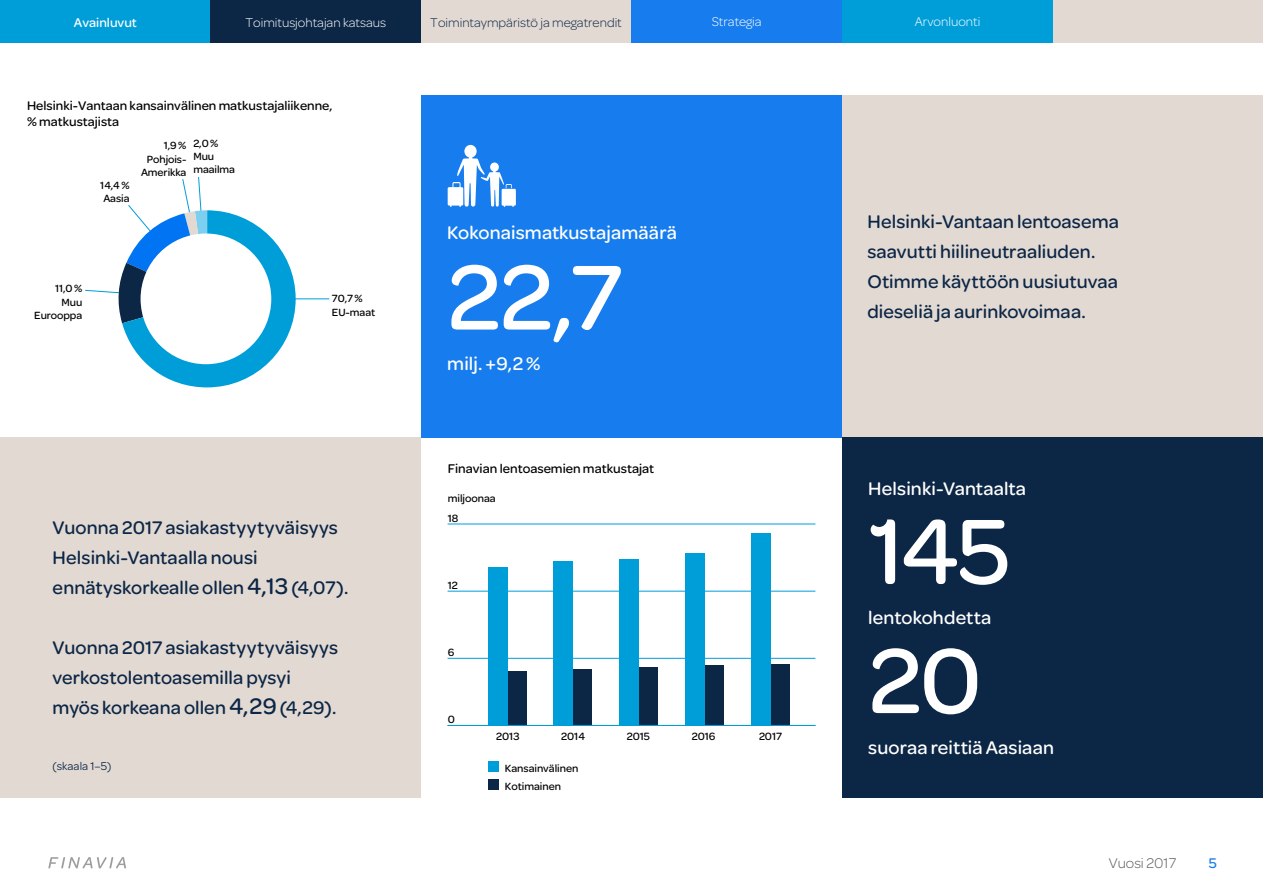
<style>
.page{position:relative;width:1263px;height:893px;background:#fff}
.page>*{position:absolute;margin:0;border:0;box-sizing:border-box;transform-origin:0 0}
.t1{font:500 98.25px/129.4px "Omnes";letter-spacing:-.015em;color:#fff}
.t2{font:500 19.5px/30px "Omnes";letter-spacing:.005em;color:#0c2645}
.t3{font:500 19.5px "Omnes";letter-spacing:.005em;color:#fff}
.t4{font:300 15px "Omnes";color:#575756}
.t5{font:500 15px "Omnes";color:#177dee}
.t6{font:300 13.5px "Omnes";color:#fff}
.t7{font:500 13.5px "Omnes";color:#000}
.t8{font:300 13.5px "Omnes";color:#0c2645}
.t9{font:500 13.5px "Omnes";color:#fff}
.t10{font:500 13.35px/16px "Omnes";color:#000}
.t11{font:12px "Omnes";color:#0c2645}
.t12{font:500 11.25px/17.7px "Omnes";letter-spacing:-.005em;color:#000}
.t13{font:500 11.1px/13.4px "Omnes";letter-spacing:-.005em;color:#000}
.s1{font-size:24px}
</style>
<div class="page">
<svg style="left:48px;top:857px;width:78px;height:11px"></svg>
<div style="left:1052px;top:0;width:211px;height:43px;background:#e2d9d3"></div>
<div style="left:0;top:0;width:210px;height:43px;background:#009ed9"></div>
<div style="left:210px;top:0;width:211px;height:43px;background:#0c2645"></div>
<div style="left:421px;top:0;width:210px;height:43px;background:#e2d9d3"></div>
<div style="left:631px;top:0;width:211px;height:43px;background:#177dee"></div>
<div style="left:842px;top:0;width:210px;height:43px;background:#009ed9"></div>
<div style="left:0;top:438px;width:421px;height:360px;background:#e2d9d3"></div>
<hr style="left:448px;top:524px;width:367px;height:1px;background:#009ed8">
<hr style="left:448px;top:591px;width:367px;height:1px;background:#009ed8">
<hr style="left:448px;top:658px;width:367px;height:1px;background:#009ed8">
<div style="left:488px;top:762px;width:10px;height:10px;background:#009ed8"></div>
<div style="left:488px;top:779px;width:10px;height:11px;background:#0c2645"></div>
<div style="left:507px;top:671px;width:19px;height:54px;background:#0c2645"></div>
<div style="left:488px;top:567px;width:19px;height:158px;background:#009ed8"></div>
<div style="left:573px;top:669px;width:19px;height:56px;background:#0c2645"></div>
<div style="left:554px;top:561px;width:19px;height:164px;background:#009ed8"></div>
<div style="left:639px;top:667px;width:19px;height:58px;background:#0c2645"></div>
<div style="left:619px;top:559px;width:20px;height:166px;background:#009ed8"></div>
<div style="left:704px;top:665px;width:19px;height:60px;background:#0c2645"></div>
<div style="left:685px;top:553px;width:19px;height:172px;background:#009ed8"></div>
<div style="left:770px;top:664px;width:19px;height:61px;background:#0c2645"></div>
<div style="left:751px;top:533px;width:19px;height:192px;background:#009ed8"></div>
<hr style="left:448px;top:725px;width:367px;height:1px;background:#009ed8">
<hr style="left:207px;top:298px;width:122px;height:1px;background:#009ed8">
<svg style="left:85px;top:176px;width:211px;height:211px"></svg>
<div style="left:141px;top:233px;width:130px;height:131px;background:#fff;border-radius:50%"></div>
<div style="left:421px;top:96px;width:421px;height:342px;background:#177dee"></div>
<div style="left:842px;top:96px;width:421px;height:342px;background:#e2d9d3"></div>
<div style="left:842px;top:438px;width:421px;height:360px;background:#0c2645"></div>
<svg style="left:448px;top:145px;width:68px;height:62px"></svg>
<p class="t9" style="left:74px;top:14px;width:64px">Avainluvut</p>
<p class="t6" style="left:245px;top:15px;width:142px">Toimitusjohtajan katsaus</p>
<p class="t8" style="left:430px;top:16px;width:193px">Toimintaympäristö ja megatrendit</p>
<p class="t6" style="left:712px;top:15px;width:51px">Strategia</p>
<p class="t6" style="left:915px;top:15px;width:67px">Arvonluonti</p>
<p class="t10" style="left:27px;top:97px;width:307px">Helsinki-Vantaan kansainvälinen matkustajaliikenne, % matkustajista</p>
<p class="t13" style="left:100px;top:179px;width:31px">14,4 %<br>Aasia</p>
<p class="t13" style="left:141px;top:139px;width:47px;text-align:right">1,9 %<br>Pohjois-<br>Amerikka</p>
<p class="t13" style="left:193px;top:136px;width:43px">2,0 %<br>Muu maailma</p>
<p class="t13" style="left:34px;top:282px;width:50px;text-align:right">11,0 %<br>Muu<br>Eurooppa</p>
<p class="t13" style="left:332px;top:292px;width:45px">70,7 %<br>EU-maat</p>
<p class="t2" style="left:53px;top:513px;width:297px">Vuonna 2017 asiakastyytyväisyys<br>Helsinki-Vantaalla nousi ennätyskorkealle ollen <span class="s1">4,13</span> (4,07).</p>
<p class="t2" style="left:53px;top:633px;width:287px">Vuonna 2017 asiakastyytyväisyys verkostolentoasemilla pysyi myös korkeana ollen <span class="s1">4,29</span> (4,29).</p>
<p class="t11" style="left:53px;top:759px;width:60px">(skaala 1–5)</p>
<p class="t3" style="left:447px;top:222px;width:231px">Kokonaismatkustajamäärä</p>
<h1 class="t1" style="left:448px;top:233px;width:177px">22,7</h1>
<p class="t3" style="left:447px;top:353px;width:95px">milj. +9,2 %</p>
<p class="t7" style="left:448px;top:461px;width:208px">Finavian lentoasemien matkustajat</p>
<p class="t12" style="left:448px;top:509px;width:12px">18</p>
<p class="t12" style="left:448px;top:489px;width:49px">miljoonaa</p>
<p class="t12" style="left:448px;top:576px;width:12px">12</p>
<p class="t12" style="left:448px;top:643px;width:8px">6</p>
<p class="t12" style="left:448px;top:711px;width:9px">0</p>
<p class="t12" style="left:496px;top:727px;width:25px">2013</p>
<p class="t12" style="left:561px;top:727px;width:25px">2014</p>
<p class="t12" style="left:627px;top:727px;width:25px">2015</p>
<p class="t12" style="left:692px;top:727px;width:25px">2016</p>
<p class="t12" style="left:759px;top:727px;width:25px">2017</p>
<p class="t12" style="left:505px;top:759px;width:75px">Kansainvälinen<br>Kotimainen</p>
<p class="t2" style="left:867px;top:207px;width:253px">Helsinki-Vantaan lentoasema saavutti hiilineutraaliuden.<br>Otimme käyttöön uusiutuvaa dieseliä ja aurinkovoimaa.</p>
<p class="t3" style="left:868px;top:477px;width:159px">Helsinki-Vantaalta</p>
<h1 class="t1" style="left:869px;top:487px;width:143px">145<br>20</h1>
<p class="t3" style="left:868px;top:607px;width:125px">lentokohdetta</p>
<p class="t3" style="left:868px;top:736px;width:187px">suoraa reittiä Aasiaan</p>
<p class="t4" style="left:1109px;top:855px;width:69px">Vuosi 2017</p>
<p class="t5" style="left:1209px;top:855px;width:10px">5</p>
</div>
